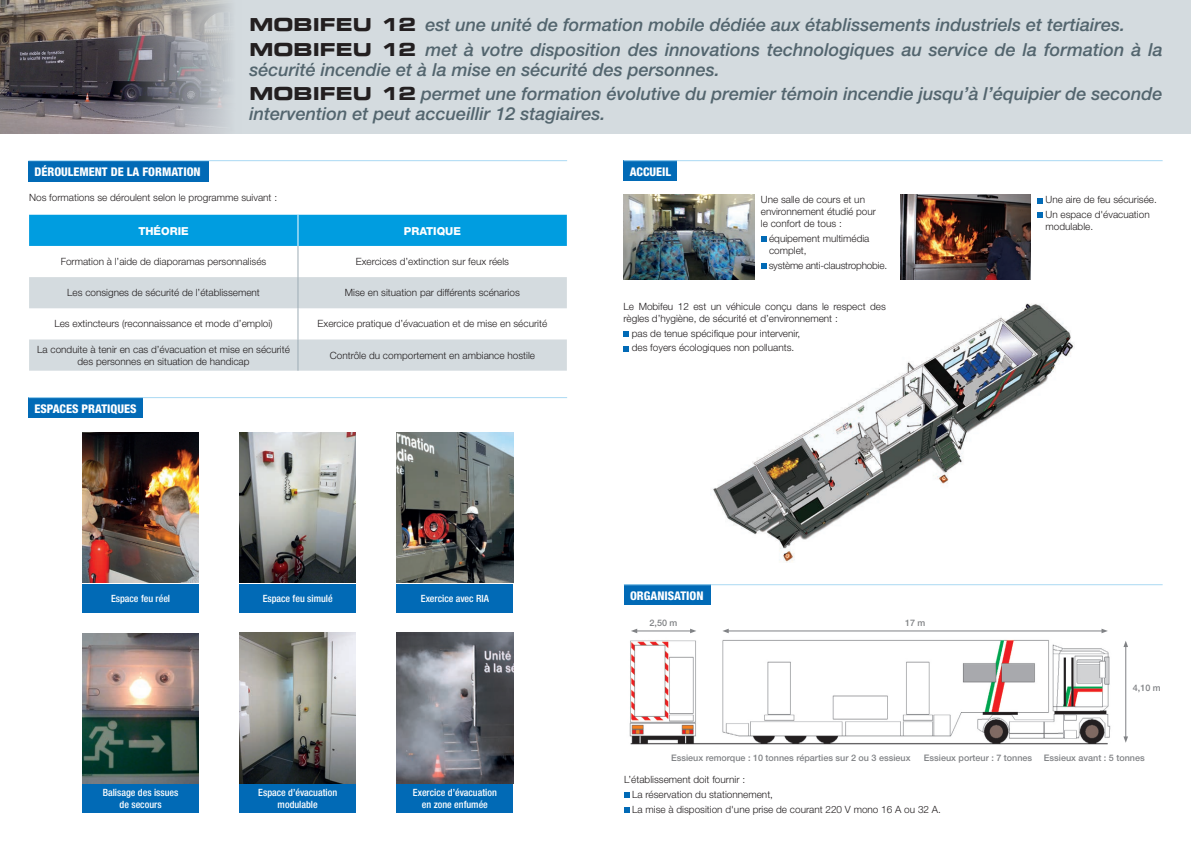
<style>
.page{position:relative;width:1191px;height:842px;background:#fff}
.page>*{position:absolute;margin:0;border:0;box-sizing:border-box;transform-origin:0 0}
.t1{font:italic 500 18px/24.2px "Helvetica Neue LT Pro";color:#53656e}
.t2{font:800 condensed 12px "Helvetica Neue LT Pro";color:#fff}
.t3{font:800 11px "Helvetica Neue";color:#fff}
.t4{font:300 10px/12px "Helvetica Neue LT Pro";color:#231f20}
.t5{font:500 condensed 10px/12px "Helvetica Neue LT Pro";color:#fff;text-align:center}
.t6{font:300 10px "Helvetica Neue LT Pro";letter-spacing:-.02em;color:#231f20}
.t7{font:500 9px "Helvetica Neue LT Pro";color:#808285}
.s1{font-family:"Eurostile LT Bold Extended Two";font-weight:400;font-style:normal;color:#231f20}
</style>
<div class="page">
<div style="left:0;top:0;width:1191px;height:133px;background:#d4dbdf"></div>
<div style="left:624px;top:585px;width:86px;height:20px;background:#016ab6"></div>
<hr style="left:624px;top:584px;width:538px;height:1px;background:#aad9f3">
<svg style="left:624px;top:793px;width:5px;height:5px"></svg>
<svg style="left:624px;top:807px;width:5px;height:6px"></svg>
<img style="left:713px;top:303px;width:361px;height:260px">
<img style="left:623px;top:195px;width:131px;height:85px">
<img style="left:900px;top:195px;width:130px;height:85px">
<div style="left:623px;top:161px;width:54px;height:20px;background:#016ab6"></div>
<hr style="left:623px;top:160px;width:539px;height:1px;background:#aad9f3">
<svg style="left:761px;top:237px;width:5px;height:5px"></svg>
<svg style="left:761px;top:264px;width:5px;height:5px"></svg>
<svg style="left:1037px;top:198px;width:5px;height:5px"></svg>
<svg style="left:1037px;top:213px;width:5px;height:5px"></svg>
<svg style="left:623px;top:331px;width:6px;height:5px"></svg>
<svg style="left:623px;top:346px;width:6px;height:5px"></svg>
<img style="left:629px;top:639px;width:482px;height:106px">
<hr style="left:635px;top:631px;width:56px;height:1px;background:#808285">
<svg style="left:631px;top:629px;width:6px;height:4px"></svg>
<svg style="left:690px;top:629px;width:6px;height:4px"></svg>
<hr style="left:1125px;top:645px;width:1px;height:93px;background:#808285">
<svg style="left:1123px;top:641px;width:5px;height:6px"></svg>
<svg style="left:1123px;top:736px;width:5px;height:7px"></svg>
<hr style="left:727px;top:631px;width:376px;height:1px;background:#808285">
<svg style="left:722px;top:629px;width:6px;height:4px"></svg>
<svg style="left:1101px;top:629px;width:6px;height:4px"></svg>
<div style="left:28px;top:161px;width:181px;height:20px;background:#016ab6"></div>
<hr style="left:28px;top:160px;width:539px;height:1px;background:#aad9f3">
<div style="left:29px;top:215px;width:538px;height:31px;background:#009de0"></div>
<svg style="left:29px;top:277px;width:538px;height:94px;fill:#d4dbdf"></svg>
<hr style="left:298px;top:215px;width:1px;height:31px;background:#fff">
<hr style="left:298px;top:246px;width:1px;height:31px;background:#9dacb5">
<hr style="left:298px;top:277px;width:1px;height:31px;background:#9dacb5">
<hr style="left:298px;top:308px;width:1px;height:31px;background:#9dacb5">
<hr style="left:298px;top:339px;width:1px;height:32px;background:#9dacb5">
<img style="left:0;top:0;width:231px;height:133px">
<div style="left:28px;top:398px;width:115px;height:20px;background:#016ab6"></div>
<hr style="left:28px;top:397px;width:539px;height:1px;background:#aad9f3">
<div style="left:82px;top:584px;width:117px;height:28px;background:#016ab6"></div>
<div style="left:82px;top:784px;width:117px;height:29px;background:#016ab6"></div>
<div style="left:240px;top:584px;width:116px;height:28px;background:#016ab6"></div>
<div style="left:240px;top:784px;width:116px;height:29px;background:#016ab6"></div>
<div style="left:397px;top:584px;width:116px;height:28px;background:#016ab6"></div>
<div style="left:397px;top:784px;width:116px;height:29px;background:#016ab6"></div>
<img style="left:82px;top:432px;width:117px;height:151px">
<img style="left:397px;top:432px;width:116px;height:151px">
<img style="left:240px;top:432px;width:116px;height:151px">
<img style="left:82px;top:634px;width:117px;height:149px">
<img style="left:397px;top:633px;width:116px;height:150px">
<img style="left:240px;top:633px;width:116px;height:150px">
<h1 class="t1" style="left:249px;top:13px;width:914px"><span class="s1">MOBIFEU 12</span> est une unité de formation mobile dédiée aux établissements industriels et tertiaires.<br><span class="s1">MOBIFEU 12</span> met à votre disposition des innovations technologiques au service de la formation à la</h1>
<h1 class="t1" style="left:249px;top:57px;width:914px">sécurité incendie et à la mise en sécurité des personnes.<br><span class="s1">MOBIFEU 12</span> permet une formation évolutive du premier témoin incendie jusqu’à l’équipier de seconde</h1>
<h1 class="t1" style="left:249px;top:101px;width:357px">intervention et peut accueillir 12 stagiaires.</h1>
<p class="t2" style="left:35px;top:164px;width:168px">DÉROULEMENT DE LA FORMATION</p>
<p class="t4" style="left:29px;top:192px;width:250px">Nos formations se déroulent selon le programme suivant :</p>
<p class="t3" style="left:138px;top:224px;width:52px">THÉORIE</p>
<p class="t3" style="left:404px;top:224px;width:59px">PRATIQUE</p>
<p class="t4" style="left:61px;top:255px;width:207px">Formation à l’aide de diaporamas personnalisés</p>
<p class="t4" style="left:356px;top:255px;width:155px">Exercices d’extinction sur feux réels</p>
<p class="t4" style="left:67px;top:286px;width:194px">Les consignes de sécurité de l’établissement</p>
<p class="t4" style="left:345px;top:286px;width:176px">Mise en situation par différents scénarios</p>
<p class="t4" style="left:54px;top:318px;width:220px">Les extincteurs (reconnaissance et mode d’emploi)</p>
<p class="t4" style="left:318px;top:318px;width:231px">Exercice pratique d’évacuation et de mise en sécurité</p>
<p class="t4" style="left:37px;top:343px;width:254px;text-align:center">La conduite à tenir en cas d’évacuation et mise en sécurité des personnes en situation de handicap</p>
<p class="t4" style="left:330px;top:349px;width:207px">Contrôle du comportement en ambiance hostile</p>
<p class="t2" style="left:34px;top:401px;width:104px">ESPACES PRATIQUES</p>
<p class="t5" style="left:111px;top:592px;width:61px">Espace feu réel</p>
<p class="t5" style="left:103px;top:787px;width:77px">Balisage des issues de secours</p>
<p class="t5" style="left:263px;top:592px;width:72px">Espace feu simulé</p>
<p class="t5" style="left:258px;top:787px;width:80px">Espace d’évacuation modulable</p>
<p class="t5" style="left:421px;top:592px;width:69px">Exercice avec RIA</p>
<p class="t5" style="left:413px;top:787px;width:85px">Exercice d’évacuation en zone enfumée</p>
<p class="t2" style="left:630px;top:164px;width:43px">ACCUEIL</p>
<p class="t4" style="left:761px;top:193px;width:117px">Une salle de cours et un environnement étudié pour le confort de tous :</p>
<p class="t4" style="left:769px;top:232px;width:102px">équipement multimédia complet,</p>
<p class="t6" style="left:768px;top:259px;width:120px">système anti-claustrophobie.</p>
<p class="t4" style="left:623px;top:300px;width:264px">Le Mobifeu 12 est un véhicule conçu dans le respect des règles d’hygiène, de sécurité et d’environnement :</p>
<p class="t4" style="left:632px;top:325px;width:170px;line-height:14.8px">pas de tenue spécifique pour intervenir, des foyers écologiques non polluants.</p>
<p class="t2" style="left:630px;top:588px;width:75px">ORGANISATION</p>
<p class="t7" style="left:649px;top:617px;width:29px">2,50 m</p>
<p class="t7" style="left:905px;top:617px;width:22px">17 m</p>
<p class="t4" style="left:1045px;top:192px;width:113px;line-height:14.8px">Une aire de feu sécurisée.<br>Un espace d'évacuation</p>
<p class="t4" style="left:1045px;top:220px;width:49px">modulable.</p>
<p class="t7" style="left:1132px;top:682px;width:29px">4,10 m</p>
<p class="t7" style="left:671px;top:752px;width:241px">Essieux remorque : 10 tonnes réparties sur 2 ou 3 essieux</p>
<p class="t7" style="left:924px;top:752px;width:110px">Essieux porteur : 7 tonnes</p>
<p class="t7" style="left:1043px;top:752px;width:102px">Essieux avant : 5 tonnes</p>
<p class="t4" style="left:632px;top:772px;width:310px;line-height:14.8px;text-indent:-8px">L’établissement doit fournir :<br>La réservation du stationnement,<br>La mise à disposition d'une prise de courant 220 V mono 16 A ou 32 A.</p>
</div>
